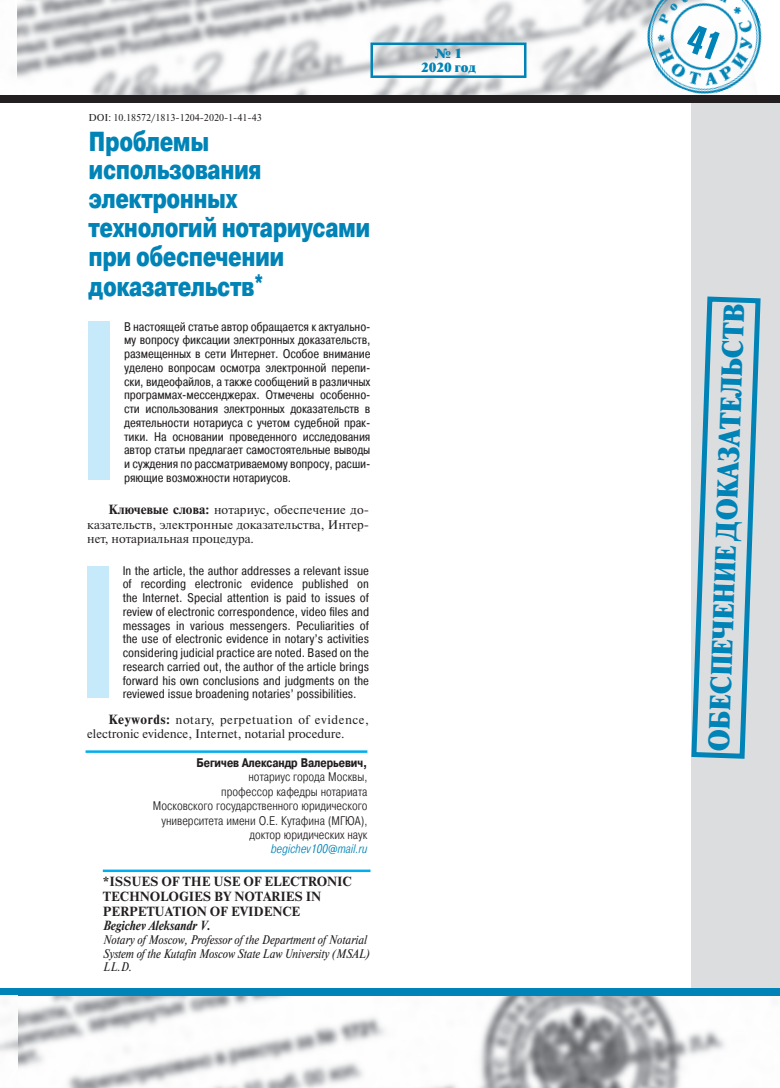
<style>
.page{position:relative;width:780px;height:1088px;background:#fff}
.page>*{position:absolute;margin:0;border:0;box-sizing:border-box;transform-origin:0 0}
.t1{font:900 27.5px/29px "Pragmatica Cond";letter-spacing:-.02em;color:#0083b6;scale:.85 1}
.t2{font:27.5px "Newton XC";color:#0083b6;scale:.88 1}
.t3{font:12.5px/13.8px "Pragmatica Cond";letter-spacing:-.005em;color:#231f20;text-align:justify}
.t4{font:12.5px/14.4px "Newton C";color:#231f20;text-align:justify}
.t5{font:300 12.5px/14.4px "Pragmatica Cond";color:#231f20;text-align:right}
.t6{font:italic 12.5px/13.8px "Newton C";color:#231f20;scale:.9 1}
.t7{font:700 12.5px/15px "Newton C";color:#231f20}
.t8{font:700 12.5px "Pragmatica Cond C";color:#231f20}
.t9{font:italic 700 12.5px "Newton C";color:#231f20;scale:.9 1}
.t10{font:italic 300 12.5px "Pragmatica Cond";color:#0083b6}
.t11{font:12.5px/13.8px "Newton XC";color:#0083b6;text-align:center}
.t12{font:10px "Newton C";color:#231f20}
.s1{font-weight:700}
</style>
<div class="page">
<img style="left:0;top:0;width:779px;height:96px">
<img style="left:0;top:996px;width:725px;height:92px">
<div style="left:691px;top:103px;width:89px;height:886px;background:#dcdddf"></div>
<svg style="left:369px;top:41px;width:158px;height:38px"></svg>
<div style="left:18px;top:96px;width:762px;height:7px;background:#231f20"></div>
<img style="left:632px;top:0;width:145px;height:96px">
<div style="left:18px;top:989px;width:762px;height:7px;background:#0083b6"></div>
<div style="left:0;top:96px;width:18px;height:7px;background:#231f20"></div>
<div style="left:0;top:989px;width:18px;height:7px;background:#0083b6"></div>
<svg style="left:691px;top:296px;width:70px;height:463px"></svg>
<hr style="left:103px;top:869px;width:267px;height:3px;background:#00aeef">
<div style="left:89px;top:322px;width:21px;height:158px;background:#c6eafa"></div>
<div style="left:87px;top:566px;width:21px;height:131px;background:#c6eafa"></div>
<hr style="left:85px;top:750px;width:282px;height:3px;background:#00aeef">
<svg style="left:684px;top:24px;width:35px;height:35px"></svg>
<p class="t12" style="left:89px;top:114px;width:174px">DOI: 10.18572/1813-1204-2020-1-41-43</p>
<h1 class="t1" style="left:89px;top:127px;width:333px">Проблемы использования электронных технологий нотариусами при обеспечении доказательств*</h1>
<p class="t3" style="left:124px;top:320px;width:248px">В настоящей статье автор обращается к актуально&shy;му вопросу фиксации электронных доказательств, размещенных в сети Интернет. Особое внимание уделено вопросам осмотра электронной перепи&shy;ски, видеофайлов, а также сообщений в различных программах-мессенджерах. Отмечены особенно&shy;сти использования электронных доказательств в деятельности нотариуса с учетом судебной прак&shy;тики. На основании проведенного исследования автор статьи предлагает самостоятельные выводы и суждения по рассматриваемому вопросу, расши&shy;ряющие возможности нотариусов.</p>
<p class="t4" style="left:87px;top:504px;width:283px;text-indent:21px"><span class="s1">Ключевые слова:</span> нотариус, обеспечение до&shy;казательств, электронные доказательства, Интер&shy;нет, нотариальная процедура.</p>
<p class="t3" style="left:123px;top:564px;width:248px">In the article, the author addresses a relevant issue of recording electronic evidence published on the Internet. Special attention is paid to issues of review of electronic correspondence, video files and messages in various messengers. Peculiarities of the use of electronic evidence in notary’s activities considering judicial practice are noted. Based on the research carried out, the author of the article brings forward his own conclusions and judgments on the reviewed issue broadening notaries’ possibilities.</p>
<p class="t4" style="left:87px;top:713px;width:283px;text-indent:21px"><span class="s1">Keywords:</span> notary, perpetuation of evidence, electronic evidence, Internet, notarial procedure.</p>
<p class="t8" style="left:196px;top:756px;width:172px">Бегичев Александр Валерьевич,</p>
<p class="t5" style="left:153px;top:771px;width:216px">нотариус города Москвы,<br>профессор кафедры нотариата<br>Московского государственного юридического университета имени О.Е. Кутафина (МГЮА), доктор юридических наук</p>
<p class="t10" style="left:271px;top:844px;width:98px">begichev100@mail.ru</p>
<p class="t7" style="left:103px;top:875px;width:250px">*ISSUES OF THE USE OF ELECTRONIC<br>TECHNOLOGIES BY NOTARIES IN<br>PERPETUATION OF EVIDENCE</p>
<p class="t9" style="left:103px;top:921px;width:121px">Begichev Aleksandr V.</p>
<p class="t6" style="left:103px;top:934px;width:298px">Notary of Moscow, Professor of the Department of Notarial<br>System of the Kutafin Moscow State Law University (MSAL)<br>LL.D.</p>
<p class="t11" style="left:421px;top:47px;width:56px">№ 1<br>2020 год</p>
<h1 class="t2" style="left:702px;top:751px;width:511px;rotate:-88deg">ОБЕСПЕЧЕНИЕ ДОКАЗАТЕЛЬСТВ</h1>
</div>
